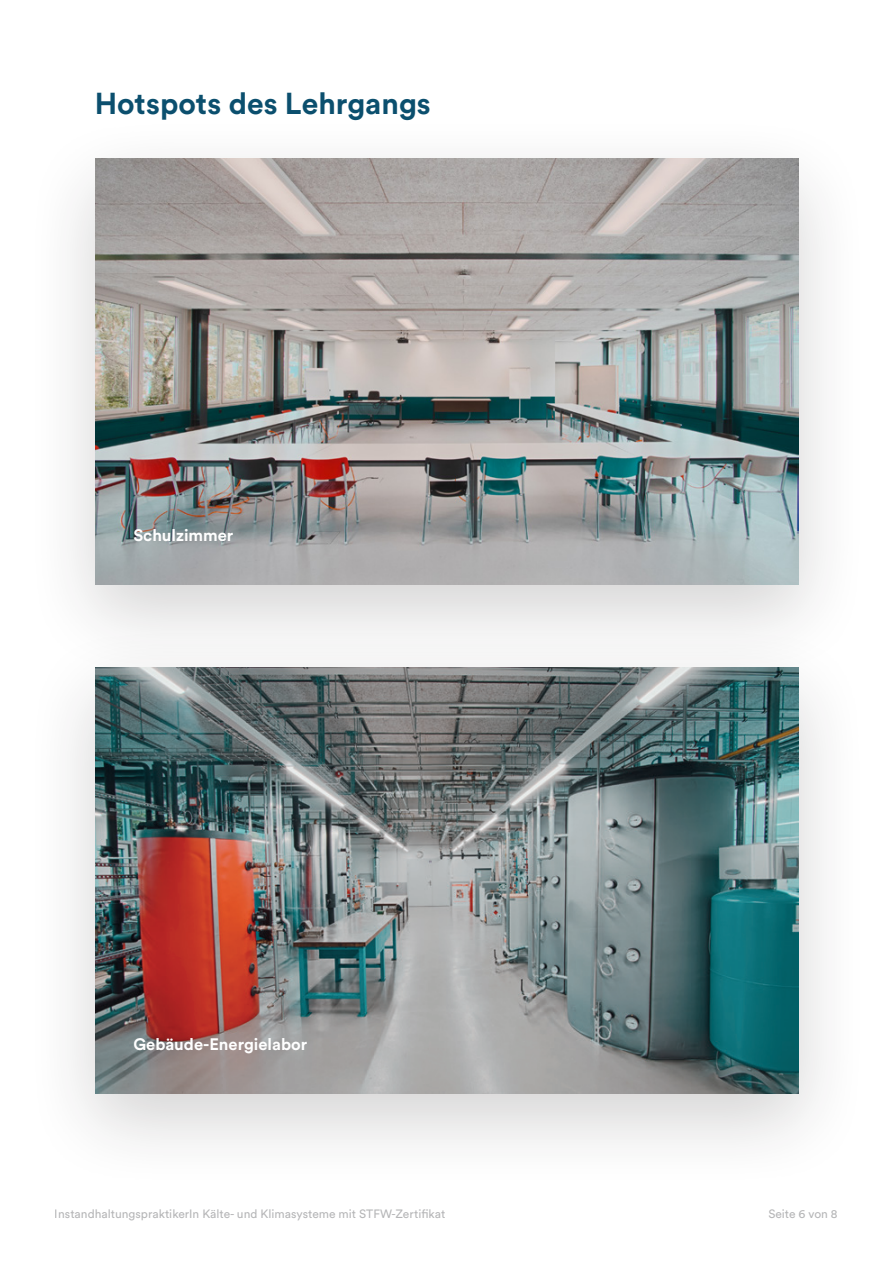
<style>
.page{position:relative;width:893px;height:1263px;background:#fff}
.page>*{position:absolute;margin:0;border:0;box-sizing:border-box;transform-origin:0 0}
.t1{font:700 30px "Circular Std";color:#0b4f6e}
.t2{font:700 16.5px "Circular Std";color:#fff}
.t3{font:12px "Circular Std";color:#6c6d70}
</style>
<div class="page">
<div style="left:24px;top:113px;width:846px;height:569px;background:#231f20;opacity:.2"></div>
<img style="left:95px;top:159px;width:703px;height:426px">
<div style="left:24px;top:622px;width:846px;height:569px;background:#231f20;opacity:.2"></div>
<img style="left:95px;top:668px;width:703px;height:426px">
<h1 class="t1" style="left:95px;top:84px;width:337px">Hotspots des Lehrgangs</h1>
<h2 class="t2" style="left:133px;top:525px;width:102px">Schulzimmer</h2>
<h2 class="t2" style="left:133px;top:1034px;width:175px">Gebäude-Energielabor</h2>
<p class="t3" style="left:55px;top:1207px;width:392px">InstandhaltungspraktikerIn Kälte- und Klimasysteme mit STFW-Zertifikat</p>
<p class="t3" style="left:768px;top:1207px;width:71px">Seite 6 von 8</p>
</div>
